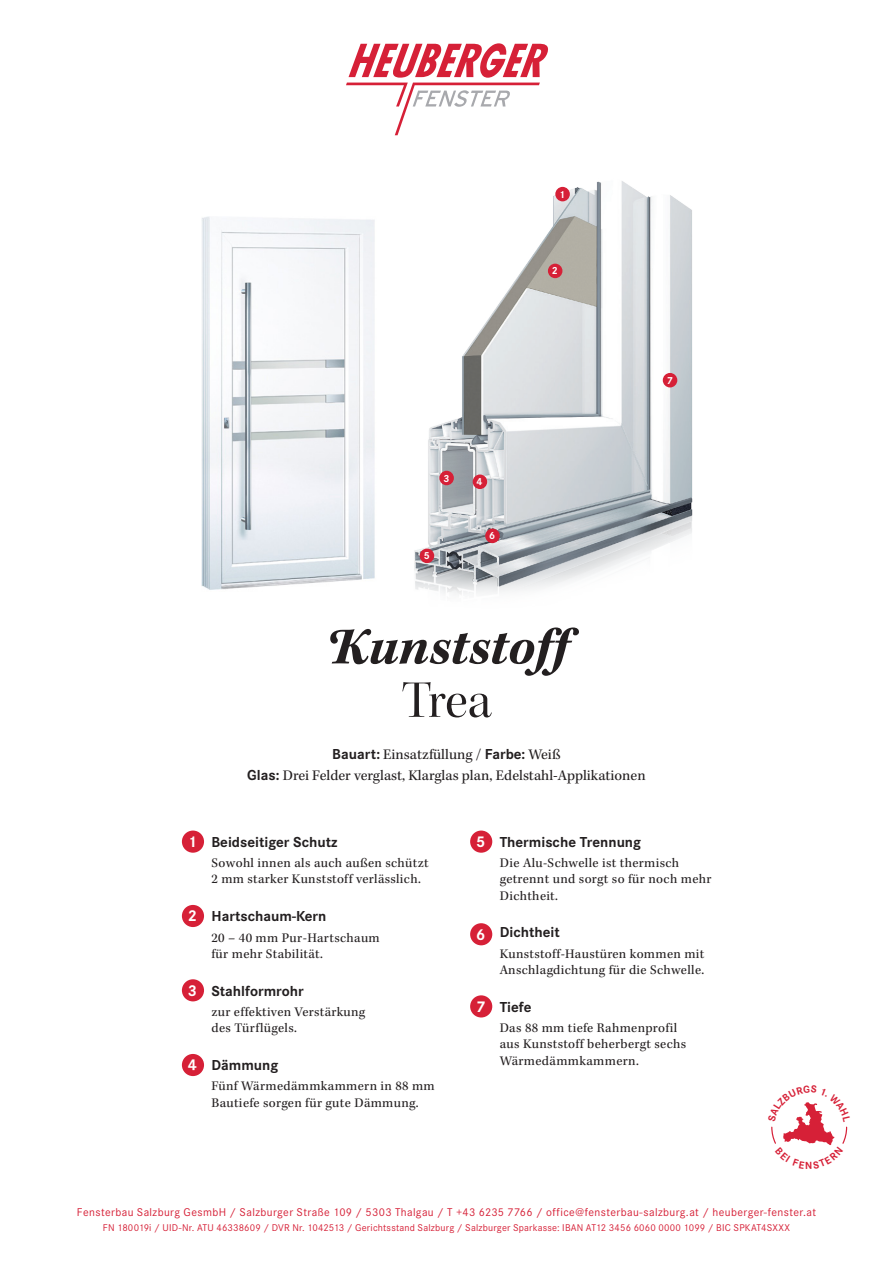
<style>
.page{position:relative;width:893px;height:1263px;background:#fff}
.page>*{position:absolute;margin:0;border:0;box-sizing:border-box;transform-origin:0 0}
.t1{font:italic 700 53.4px/53.4px "Kepler Std";color:#231f20;text-align:center}
.t2{font:700 16.2px "Corporate S";color:#fff}
.t3{font:15px/21px "Kepler Std";color:#231f20;text-align:center}
.t4{font:700 15px "Corporate S";color:#231f20}
.t5{font:13.5px/16.2px "Kepler Std";letter-spacing:.025em;color:#231f20}
.t6{font:11.7px "Corporate S";letter-spacing:.035em;color:#d62037}
.t7{font:700 10.65px "Corporate S";color:#fff}
.t8{font:10.2px "Corporate S";letter-spacing:.02em;color:#d62037}
.s1{font-family:"Kepler Std Disp";font-weight:400;font-style:normal}
.s2{font-family:"Corporate S";font-weight:700}
</style>
<div class="page">
<div style="left:182px;top:830px;width:22px;height:23px;background:#d62037;border-radius:50%"></div>
<div style="left:182px;top:905px;width:22px;height:22px;background:#d62037;border-radius:50%"></div>
<div style="left:182px;top:979px;width:22px;height:22px;background:#d62037;border-radius:50%"></div>
<div style="left:470px;top:830px;width:22px;height:23px;background:#d62037;border-radius:50%"></div>
<div style="left:470px;top:923px;width:22px;height:22px;background:#d62037;border-radius:50%"></div>
<div style="left:470px;top:995px;width:22px;height:22px;background:#d62037;border-radius:50%"></div>
<div style="left:182px;top:1054px;width:22px;height:22px;background:#d62037;border-radius:50%"></div>
<svg style="left:346px;top:43px;width:202px;height:92px"></svg>
<img style="left:201px;top:216px;width:174px;height:374px">
<img style="left:414px;top:181px;width:279px;height:414px">
<div style="left:555px;top:187px;width:15px;height:14px;background:#d62037;border-radius:50%"></div>
<div style="left:548px;top:264px;width:14px;height:14px;background:#d62037;border-radius:50%"></div>
<div style="left:473px;top:474px;width:14px;height:15px;background:#d62037;border-radius:50%"></div>
<div style="left:485px;top:529px;width:15px;height:14px;background:#d62037;border-radius:50%"></div>
<div style="left:663px;top:373px;width:14px;height:14px;background:#d62037;border-radius:50%"></div>
<div style="left:439px;top:471px;width:15px;height:14px;background:#d62037;border-radius:50%"></div>
<div style="left:420px;top:549px;width:14px;height:14px;background:#d62037;border-radius:50%"></div>
<svg style="left:771px;top:1102px;width:77px;height:44px"></svg>
<p class="t7" style="left:559px;top:187px;width:8px">1</p>
<p class="t7" style="left:552px;top:264px;width:8px">2</p>
<p class="t7" style="left:667px;top:373px;width:8px">7</p>
<p class="t7" style="left:443px;top:471px;width:8px">3</p>
<p class="t7" style="left:424px;top:548px;width:8px">5</p>
<p class="t7" style="left:477px;top:474px;width:8px">4</p>
<p class="t7" style="left:489px;top:528px;width:8px">6</p>
<p class="t1" style="left:325px;top:622px;width:245px">Kunststoff<br><span class="s1">Trea</span></p>
<p class="t3" style="left:247px;top:744px;width:400px"><span class="s2">Bauart:</span> Einsatzfüllung / <span class="s2">Farbe:</span> Weiß<br><span class="s2">Glas:</span> Drei Felder verglast, Klarglas plan, Edelstahl-Applikationen</p>
<p class="t2" style="left:188px;top:830px;width:11px">1</p>
<p class="t4" style="left:211px;top:831px;width:127px">Beidseitiger Schutz</p>
<p class="t5" style="left:211px;top:855px;width:219px">Sowohl innen als auch außen schützt<br>2 mm starker Kunststoff verlässlich.</p>
<p class="t2" style="left:476px;top:830px;width:11px">5</p>
<p class="t4" style="left:500px;top:831px;width:143px">Thermische Trennung</p>
<p class="t5" style="left:500px;top:855px;width:213px">Die Alu-Schwelle ist thermisch getrennt und sorgt so für noch mehr<br>Dichtheit.</p>
<p class="t2" style="left:188px;top:905px;width:11px">2</p>
<p class="t4" style="left:211px;top:906px;width:117px">Hartschaum-Kern</p>
<p class="t5" style="left:211px;top:930px;width:170px">20 – 40 mm Pur-Hartschaum für mehr Stabilität.</p>
<p class="t2" style="left:476px;top:923px;width:11px">6</p>
<p class="t4" style="left:500px;top:922px;width:61px">Dichtheit</p>
<p class="t5" style="left:500px;top:946px;width:206px">Kunststoff-Haustüren kommen mit<br>Anschlagdichtung für die Schwelle.</p>
<p class="t2" style="left:188px;top:979px;width:11px">3</p>
<p class="t2" style="left:188px;top:1054px;width:11px">4</p>
<p class="t4" style="left:211px;top:980px;width:94px">Stahlformrohr</p>
<p class="t5" style="left:211px;top:1004px;width:155px">zur effektiven Verstärkung des Türflügels.</p>
<p class="t4" style="left:211px;top:1054px;width:68px">Dämmung</p>
<p class="t5" style="left:211px;top:1078px;width:225px">Fünf Wärmedämmkammern in 88 mm<br>Bautiefe sorgen für gute Dämmung.</p>
<p class="t2" style="left:476px;top:995px;width:11px">7</p>
<p class="t4" style="left:500px;top:996px;width:33px">Tiefe</p>
<p class="t5" style="left:500px;top:1020px;width:188px">Das 88 mm tiefe Rahmenprofil aus Kunststoff beherbergt sechs<br>Wärmedämmkammern.</p>
<p class="t6" style="left:77px;top:1204px;width:740px">Fensterbau Salzburg GesmbH / Salzburger Straße 109 / 5303 Thalgau / T +43 6235 7766 / office@fensterbau-salzburg.at / heuberger-fenster.at</p>
<p class="t8" style="left:103px;top:1220px;width:689px">FN 180019i / UID-Nr. ATU 46338609 / DVR Nr. 1042513 / Gerichtsstand Salzburg / Salzburger Sparkasse: IBAN AT12 3456 6060 0000 1099 / BIC SPKAT4SXXX</p>
</div>
